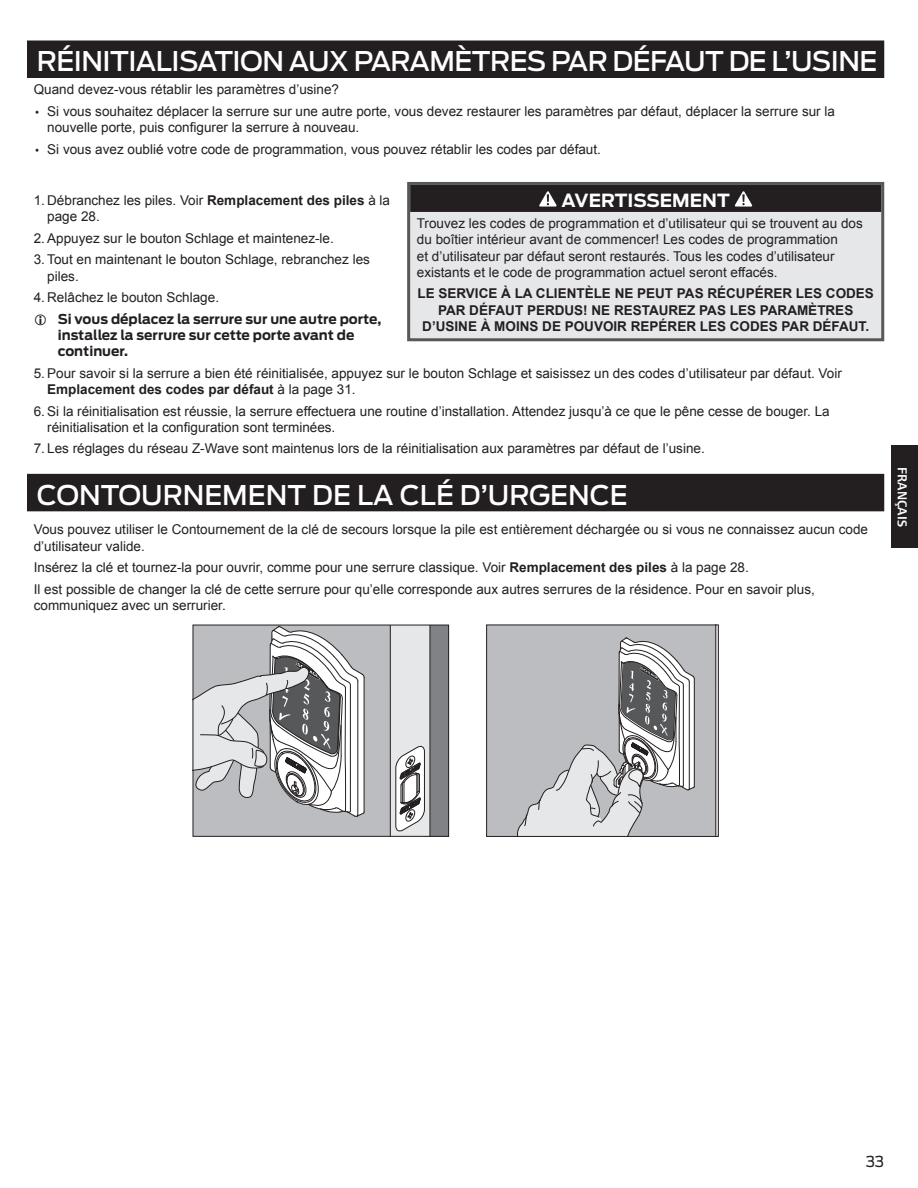
<style>
.page{position:relative;width:918px;height:1188px;background:#fff}
.page>*{position:absolute;margin:0;border:0;box-sizing:border-box;transform-origin:0 0}
.t1{font:500 27px "Antenna";letter-spacing:-.02em;color:#fff}
.t2{font:500 27px "Antenna";color:#fff}
.t3{font:700 18px "Antenna";color:#fff}
.t4{font:15px "Antenna";color:#231f20}
.t5{font:13.5px/16.2px "Arial";color:#231f20}
.t6{font:700 13.5px "Arial";color:#231f20}
.t7{font:700 13.5px/16.2px "Antenna";color:#231f20}
.t8{font:13.5px "Foundry Form Sans Demi OSF";color:#fff}
.s1{font-family:"Foundry Form Sans Demi OSF"}
.s2{font-weight:700}
</style>
<div class="page">
<div style="left:891px;top:446px;width:27px;height:102px;background:#231f20"></div>
<div style="left:27px;top:40px;width:857px;height:38px;background:#231f20"></div>
<div style="left:27px;top:474px;width:857px;height:37px;background:#231f20"></div>
<div style="left:424px;top:625px;width:25px;height:211px;background:#808285"></div>
<div style="left:390px;top:625px;width:40px;height:211px;background:#e6e7e9"></div>
<hr style="left:390px;top:625px;width:1px;height:211px;background:#231f20">
<hr style="left:430px;top:625px;width:1px;height:211px;background:#231f20">
<svg style="left:195px;top:627px;width:194px;height:208px"></svg>
<svg style="left:395px;top:745px;width:30px;height:87px"></svg>
<div style="left:193px;top:625px;width:256px;height:212px;border:1px solid #231f20"></div>
<hr style="left:716px;top:625px;width:2px;height:211px;background:#e6e7e9">
<hr style="left:715px;top:625px;width:1px;height:211px;background:#231f20">
<svg style="left:488px;top:627px;width:226px;height:208px;background:#babbbd"></svg>
<div style="left:486px;top:625px;width:233px;height:212px;border:1px solid #231f20"></div>
<div style="left:409px;top:183px;width:474px;height:157px;background:#e6e7e9"></div>
<div style="left:410px;top:185px;width:471px;height:27px;background:#231f20"></div>
<svg style="left:539px;top:191px;width:18px;height:16px"></svg>
<svg style="left:735px;top:191px;width:17px;height:16px"></svg>
<div style="left:407px;top:182px;width:477px;height:159px;border:3px solid #57585a"></div>
<h1 class="t1" style="left:214px;top:43px;width:159px">TION AUX PARA</h1>
<h1 class="t1" style="left:430px;top:43px;width:141px">MÈTRES PAR</h1>
<h1 class="t1" style="left:613px;top:43px;width:266px">DÉFAUT DE L’USIN E</h1>
<p class="t5" style="left:34px;top:82px;width:307px">Quand devez-vous rétablir les paramètres d’usine?</p>
<p class="t5" style="left:47px;top:103px;width:789px;text-indent:-14px"><span class="s1">•</span> Si vous souhaitez déplacer la serrure sur une autre porte, vous devez restaurer les paramètres par défaut, déplacer la serrure sur la nouvelle porte, puis configurer la serrure à nouveau.</p>
<p class="t5" style="left:34px;top:141px;width:569px"><span class="s1">•</span> Si vous avez oublié votre code de programmation, vous pouvez rétablir les codes par défaut.</p>
<p class="t5" style="left:47px;top:192px;width:344px;text-indent:-14px">1. Débranchez les piles. Voir <span class="s2">REMPLACEMENT DES PILES</span> à la page 28.</p>
<p class="t5" style="left:34px;top:230px;width:302px">2. Appuyez sur le bouton Schlage et maintenez-le.</p>
<p class="t5" style="left:47px;top:252px;width:324px;text-indent:-14px">3. Tout en maintenant le bouton Schlage, rebranchez les piles.</p>
<p class="t5" style="left:34px;top:289px;width:187px">4. Relâchez le bouton Schlage.</p>
<p class="t7" style="left:58px;top:311px;width:325px">Si vous déplacez la serrure sur une autre porte, installez la serrure sur cette porte avant de continuer.</p>
<p class="t5" style="left:47px;top:365px;width:796px;text-indent:-13px">5. Pour savoir si la serrure a bien été réinitialisée, appuyez sur le bouton Schlage et saisissez un des codes d’utilisateur par défaut. Voir<br><span class="s2">EMPLACEMENT DES CODES PAR DÉFAUT</span> à la page 31.</p>
<p class="t5" style="left:47px;top:403px;width:784px;text-indent:-14px">6. Si la réinitialisation est réussie, la serrure effectuera une routine d’installation. Attendez jusqu’à ce que le pêne cesse de bouger. La réinitialisation et la configuration sont terminées.</p>
<p class="t5" style="left:34px;top:441px;width:673px">7. Les réglages du réseau Z-Wave sont maintenus lors de la réinitialisation aux paramètres par défaut de l’usine.</p>
<h1 class="t2" style="left:37px;top:476px;width:592px">CONTOURN EMENT DE LA CLÉ D’URGENCE</h1>
<p class="t5" style="left:34px;top:522px;width:836px">Vous pouvez utiliser le Contournement de la clé de secours lorsque la pile est entièrement déchargée ou si vous ne connaissez aucun code d’utilisateur valide.</p>
<p class="t5" style="left:34px;top:557px;width:783px;line-height:21.6px">Insérez la clé et tournez-la pour ouvrir, comme pour une serrure classique. Voir <span class="s2">REMPLACEMENT DES PILES</span> à la page 28.<br>Il est possible de changer la clé de cette serrure pour qu’elle corresponde aux autres serrures de la résidence. Pour en savoir plus,</p>
<p class="t5" style="left:34px;top:597px;width:194px">communiquez avec un serrurier.</p>
<h1 class="t1" style="left:37px;top:43px;width:107px">RÉINITIALISA</h1>
<h2 class="t3" style="left:562px;top:188px;width:87px">AVERTISSEME</h2>
<h2 class="t3" style="left:702px;top:188px;width:29px">NT</h2>
<p class="t5" style="left:417px;top:215px;width:447px">Trouvez les codes de programmation et d’utilisateur qui se trouvent au dos du boîtier intérieur avant de commencer! Les codes de programmation<br>et d’utilisateur par défaut seront restaurés. Tous les codes d’utilisateur existants et le code de programmation actuel seront effacés.</p>
<p class="t6" style="left:417px;top:285px;width:31px">LE SERVICE</p>
<p class="t6" style="left:501px;top:285px;width:44px">À LA CLIENT</p>
<p class="t6" style="left:585px;top:285px;width:63px">ÈLENEPEUT</p>
<p class="t6" style="left:677px;top:285px;width:10px">PAS</p>
<p class="t6" style="left:707px;top:285px;width:11px">RÉCUPÉRER</p>
<p class="t6" style="left:796px;top:285px;width:10px">LES</p>
<p class="t6" style="left:826px;top:285px;width:11px">CODES</p>
<p class="t6" style="left:438px;top:301px;width:10px">PAR</p>
<p class="t6" style="left:469px;top:301px;width:10px">DÉFAUT</p>
<p class="t6" style="left:527px;top:301px;width:11px">PERDUS</p>
<p class="t6" style="left:583px;top:301px;width:41px">! NE RESTAUREZ</p>
<p class="t6" style="left:699px;top:301px;width:10px">PAS</p>
<p class="t6" style="left:730px;top:301px;width:10px">LES</p>
<p class="t6" style="left:760px;top:301px;width:11px">PARAM</p>
<p class="t6" style="left:808px;top:301px;width:19px">ÈTRES</p>
<p class="t6" style="left:422px;top:317px;width:219px">D’USINE À MOINS DE POUVOIR REPÉRER</p>
<p class="t6" style="left:700px;top:317px;width:60px">LES CODES</p>
<p class="t6" style="left:782px;top:317px;width:10px">PAR</p>
<p class="t6" style="left:813px;top:317px;width:10px">DÉFA</p>
<p class="t6" style="left:849px;top:317px;width:22px">UT.</p>
<p class="t8" style="left:910px;top:467px;width:61px;rotate:90deg">français</p>
<p class="t4" style="left:866px;top:1152px;width:20px">33</p>
</div>
